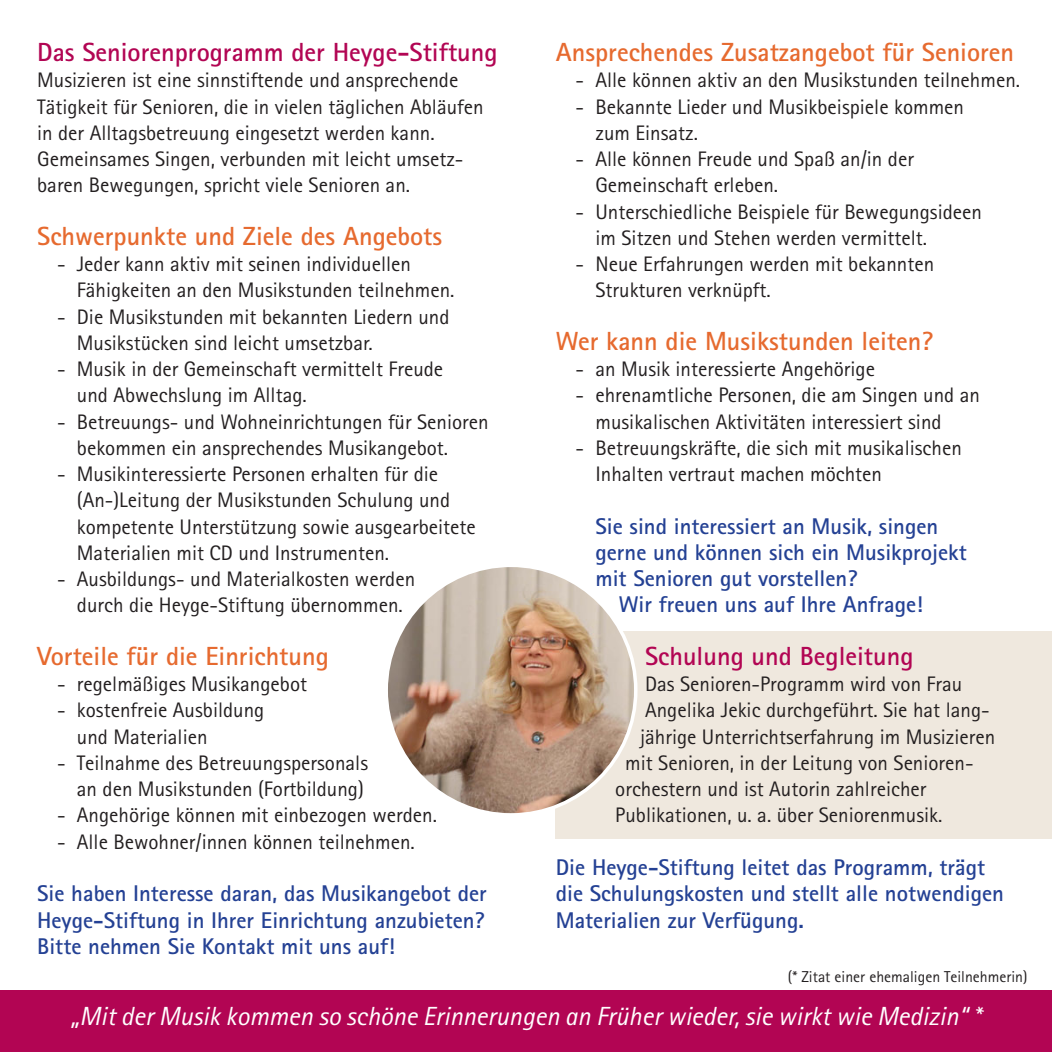
<style>
.page{position:relative;width:1052px;height:1052px;background:#fff}
.page>*{position:absolute;margin:0;border:0;box-sizing:border-box;transform-origin:0 0}
.t1{font:700 26.25px "Agfa Rotis Sans Serif";color:#e66a2f}
.t2{font:italic 26.25px "Rotis Sans Serif Std";color:#fff}
.t3{font:700 26.25px "Agfa Rotis Sans Serif";color:#b20553}
.t4{font:700 22.75px/26.2px "Agfa Rotis Sans Serif";color:#244194}
.t5{font:21px/26.2px "Agfa Rotis Sans Serif";color:#231f20}
.t6{font:15.75px "Agfa Rotis Sans Serif";color:#231f20}
</style>
<div class="page">
<div style="left:0;top:990px;width:1052px;height:62px;background:#b20553"></div>
<div style="left:556px;top:631px;width:496px;height:207px;background:#efe8de"></div>
<img style="left:386px;top:565px;width:250px;height:250px;border-radius:125px">
<p class="t3" style="left:37px;top:35px;width:462px">Das Seniorenprogramm der Heyge-Stiftung</p>
<p class="t5" style="left:37px;top:67px;width:448px">Musizieren ist eine sinnstiftende und ansprechende Tätigkeit für Senioren, die in vielen täglichen Abläufen in der Alltagsbetreuung eingesetzt werden kann.<br>Gemeinsames Singen, verbunden mit leicht umsetz&shy;baren Bewegungen, spricht viele Senioren an.</p>
<p class="t1" style="left:37px;top:219px;width:406px">Schwerpunkte und Ziele des Angebots</p>
<p class="t5" style="left:77px;top:251px;width:379px;text-indent:-20px">- Jeder kann aktiv mit seinen individuellen<br>Fähigkeiten an den Musikstunden teilnehmen.</p>
<p class="t5" style="left:77px;top:303px;width:374px;text-indent:-20px">- Die Musikstunden mit bekannten Liedern und<br>Musikstücken sind leicht umsetzbar.</p>
<p class="t5" style="left:77px;top:356px;width:368px;text-indent:-20px">- Musik in der Gemeinschaft vermittelt Freude und Abwechslung im Alltag.</p>
<p class="t5" style="left:77px;top:408px;width:413px;text-indent:-20px">- Betreuungs- und Wohneinrichtungen für Senioren bekommen ein ansprechendes Musikangebot.</p>
<p class="t5" style="left:77px;top:461px;width:400px;text-indent:-20px">- Musikinteressierte Personen erhalten für die (An-)Leitung der Musikstunden Schulung und kompetente Unterstützung sowie ausgearbeitete Materialien mit CD und Instrumenten.</p>
<p class="t5" style="left:57px;top:566px;width:360px;text-align:center">- Ausbildungs- und Materialkosten werden durch die Heyge-Stiftung übernommen.</p>
<p class="t1" style="left:37px;top:639px;width:293px">Vorteile für die Einrichtung</p>
<p class="t5" style="left:57px;top:671px;width:251px">- regelmäßiges Musikangebot</p>
<p class="t5" style="left:77px;top:697px;width:189px;text-indent:-20px">- kostenfreie Ausbildung und Materialien</p>
<p class="t5" style="left:57px;top:749px;width:312px;text-align:right">- Teilnahme des Betreuungspersonals an den Musikstunden (Fortbildung)</p>
<p class="t5" style="left:57px;top:802px;width:381px">- Angehörige können mit einbezogen werden.</p>
<p class="t5" style="left:57px;top:828px;width:359px">- Alle Bewohner/innen können teilnehmen.</p>
<p class="t4" style="left:37px;top:880px;width:451px;text-align:justify">Sie haben Interesse daran, das Musikangebot der Heyge-Stiftung in Ihrer Einrichtung anzubieten?<br>Bitte nehmen Sie Kontakt mit uns auf!</p>
<p class="t1" style="left:556px;top:35px;width:460px">Ansprechendes Zusatzangebot für Senioren</p>
<p class="t5" style="left:575px;top:67px;width:446px">- Alle können aktiv an den Musikstunden teilnehmen.</p>
<p class="t5" style="left:595px;top:93px;width:370px;text-indent:-20px">- Bekannte Lieder und Musikbeispiele kommen zum Einsatz.</p>
<p class="t5" style="left:595px;top:146px;width:320px;text-indent:-20px">- Alle können Freude und Spaß an/in der<br>Gemeinschaft erleben.</p>
<p class="t5" style="left:595px;top:198px;width:388px;text-indent:-20px">- Unterschiedliche Beispiele für Bewegungsideen im Sitzen und Stehen werden vermittelt.</p>
<p class="t5" style="left:595px;top:251px;width:340px;text-indent:-20px">- Neue Erfahrungen werden mit bekannten<br>Strukturen verknüpft.</p>
<p class="t1" style="left:556px;top:324px;width:379px">Wer kann die Musikstunden leiten?</p>
<p class="t5" style="left:575px;top:356px;width:301px">- an Musik interessierte Angehörige</p>
<p class="t5" style="left:595px;top:382px;width:386px;text-indent:-20px">- ehrenamtliche Personen, die am Singen und an musikalischen Aktivitäten interessiert sind</p>
<p class="t5" style="left:595px;top:434px;width:368px;text-indent:-20px">- Betreuungskräfte, die sich mit musikalischen<br>Inhalten vertraut machen möchten</p>
<p class="t4" style="left:595px;top:512px;width:344px">Sie sind interessiert an Musik, singen</p>
<p class="t4" style="left:595px;top:538px;width:373px">gerne und können sich ein Musikprojekt</p>
<p class="t4" style="left:595px;top:565px;width:263px">mit Senioren gut vorstellen?</p>
<p class="t4" style="left:619px;top:591px;width:306px">Wir freuen uns auf Ihre Anfrage!</p>
<p class="t3" style="left:645px;top:639px;width:270px">Schulung und Begleitung</p>
<p class="t5" style="left:645px;top:671px;width:319px">Das Senioren-Programm wird von Frau</p>
<p class="t5" style="left:645px;top:697px;width:346px">Angelika Jekic durchgeführt. Sie hat lang-</p>
<p class="t5" style="left:640px;top:723px;width:357px">jährige Unterrichtserfahrung im Musizieren</p>
<p class="t5" style="left:625px;top:749px;width:350px">mit Senioren, in der Leitung von Senioren-</p>
<p class="t5" style="left:615px;top:776px;width:313px">orchestern und ist Autorin zahlreicher</p>
<p class="t5" style="left:615px;top:802px;width:328px">Publikationen, u. a. über Seniorenmusik.</p>
<p class="t4" style="left:556px;top:853px;width:450px">Die Heyge-Stiftung leitet das Programm, trägt die Schulungskosten und stellt alle notwendigen<br>Materialien zur Verfügung.</p>
<p class="t6" style="left:788px;top:967px;width:241px">(* Zitat einer ehemaligen Teilnehmerin)</p>
<p class="t2" style="left:70px;top:1000px;width:912px">„Mit der Musik kommen so schöne Erinnerungen an Früher wieder, sie wirkt wie Medizin“ *</p>
</div>
